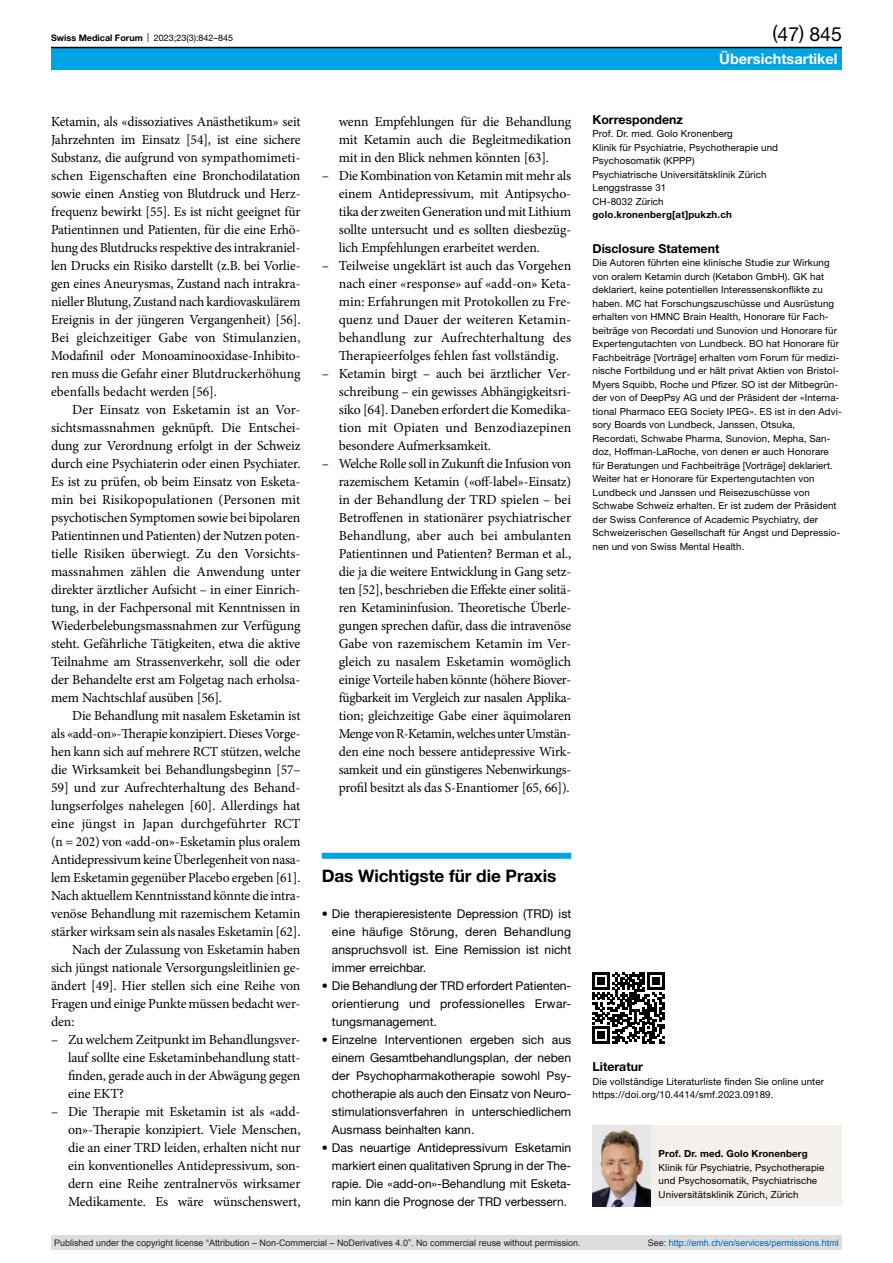
<style>
.page{position:relative;width:893px;height:1263px;background:#fff}
.page>*{position:absolute;margin:0;border:0;box-sizing:border-box;transform-origin:0 0}
.second-pagina{font:19.5px "Helvetica Neue LT Pro";color:#000}
.box-head1-start{font:700 17.25px "Helvetica Neue LT Pro";letter-spacing:-.005em;color:#000}
.t1{font:700 14.55px "Helvetica Neue LT Pro";color:#fff}
.paragraph-indent{font:13.8px/18px "Minion Pro";letter-spacing:-.01em;color:#000;text-align:justify}
.paragraph{font:13.8px/18px "Minion Pro";letter-spacing:.005em;color:#000;text-align:justify}
.competing-interests{font:700 12.3px "Helvetica Neue LT Pro";color:#000}
.correspondence-head{font:700 12.3px "Helvetica Neue LT Pro";color:#000}
.online-ref-head{font:700 12.3px "Helvetica Neue LT Pro";color:#000}
.t2{font:12.15px/18px "Helvetica Neue LT Pro";color:#000;text-align:justify}
.competing-interests-2{font:9.75px/13.5px "Helvetica Neue LT Pro";letter-spacing:.01em;color:#000}
.correspondence{font:9.75px/13.5px "Helvetica Neue LT Pro";letter-spacing:.01em;color:#000}
.affiliations-small{font:9.75px/13.5px "Helvetica Neue LT Pro";letter-spacing:.01em;color:#000}
.online-ref{font:9.75px/13.5px "Helvetica Neue LT Pro";letter-spacing:.01em;color:#000}
.correspondence-e-mai{font:700 9.75px "Helvetica Neue LT Pro";letter-spacing:.02em;color:#000}
.authors-small{font:700 9.75px "Helvetica Neue LT Pro";letter-spacing:.01em;color:#000}
.t3{font:9px "Arial";color:#231f20}
.t4{font:9px "Arial";color:#0066b3}
.t5{font:9px "Helvetica Neue LT Pro";color:#000}
.s1{font-weight:700}
.s2{color:#231f20}
</style>
<div class="page">
<div style="left:322px;top:853px;width:249px;height:6px;background:#00a3e4"></div>
<div style="left:592px;top:1125px;width:250px;height:81px;background:#f4f0ec"></div>
<img style="left:592px;top:1125px;width:58px;height:81px">
<svg style="left:592px;top:972px;width:72px;height:72px"></svg>
<div style="left:51px;top:47px;width:791px;height:23px;background:#00a3e4"></div>
<hr style="left:51px;top:47px;width:791px;height:1px;background:#000">
<div style="left:51px;top:1235px;width:791px;height:15px;background:#dcdddf"></div>
<p class="t5" style="left:51px;top:32px;width:184px"><span class="s1">Swiss Medical Forum</span> | 2023;23(3):842–845</p>
<p class="paragraph" style="left:51px;top:113px;width:251px">Ketamin, als «dissoziatives Anästhetikum» seit Jahrzehnten im Einsatz [54], ist eine sichere Substanz, die aufgrund von sympathomimeti&shy;schen Eigenschaften eine Bronchodilatation sowie einen Anstieg von Blutdruck und Herz&shy;frequenz bewirkt [55]. Es ist nicht geeignet für Patientinnen und Patienten, für die eine Erhö&shy;hung des Blutdrucks respektive des intrakraniel&shy;len Drucks ein Risiko darstellt (z.B. bei Vorlie&shy;gen eines Aneurysmas, Zustand nach intrakra&shy;nieller Blutung, Zustand nach kardiovaskulärem Ereignis in der jüngeren Vergangenheit) [56].<br>Bei gleichzeitiger Gabe von Stimulanzien, Modafinil oder Monoaminooxidase-Inhibito&shy;ren muss die Gefahr einer Blutdruckerhöhung ebenfalls bedacht werden [56].</p>
<p class="paragraph-indent" style="left:51px;top:401px;width:251px;text-indent:21px">Der Einsatz von Esketamin ist an Vor&shy;sichtsmassnahmen geknüpft. Die Entschei&shy;dung zur Verordnung erfolgt in der Schweiz durch eine Psychiaterin oder einen Psychiater.<br>Es ist zu prüfen, ob beim Einsatz von Esketa&shy;min bei Risikopopulationen (Personen mit psychotischen Symptomen sowie bei bipolaren Patientinnen und Patienten) der Nutzen poten&shy;tielle Risiken überwiegt. Zu den Vorsichts&shy;massnahmen zählen die Anwendung unter direkter ärztlicher Aufsicht – in einer Einrich&shy;tung, in der Fachpersonal mit Kenntnissen in Wiederbelebungsmassnahmen zur Verfügung steht. Gefährliche Tätigkeiten, etwa die aktive Teilnahme am Strassenverkehr, soll die oder der Behandelte erst am Folgetag nach erholsa&shy;mem Nachtschlaf ausüben [56].</p>
<p class="paragraph-indent" style="left:51px;top:707px;width:251px;text-indent:21px">Die Behandlung mit nasalem Esketamin ist als «add-on»-Therapie konzipiert. Dieses Vorge&shy;hen kann sich auf mehrere RCT stützen, welche die Wirksamkeit bei Behandlungsbeginn [57– 59] und zur Aufrechterhaltung des Behand&shy;lungserfolges nahelegen [60]. Allerdings hat eine jüngst in Japan durchgeführter RCT (n = 202) von «add-on»-Esketamin plus oralem Antidepressivum keine Überlegenheit von nasa&shy;lem Esketamin gegenüber Placebo ergeben [61].<br>Nach aktuellem Kenntnisstand könnte die intra&shy;venöse Behandlung mit razemischem Ketamin stärker wirksam sein als nasales Esketamin [62].</p>
<p class="paragraph-indent" style="left:51px;top:941px;width:251px;text-indent:21px">Nach der Zulassung von Esketamin haben sich jüngst nationale Versorgungsleitlinien ge&shy;ändert [49]. Hier stellen sich eine Reihe von Fragen und einige Punkte müssen bedacht wer&shy;den:</p>
<p class="paragraph-indent" style="left:68px;top:1031px;width:234px;text-indent:-17px">– Zu welchem Zeitpunkt im Behandlungsver&shy;lauf sollte eine Esketaminbehandlung statt&shy;finden, gerade auch in der Abwägung gegen eine EKT?</p>
<p class="paragraph-indent" style="left:68px;top:1103px;width:234px;text-indent:-17px">– Die Therapie mit Esketamin ist als «add&shy;on»-Therapie konzipiert. Viele Menschen, die an einer TRD leiden, erhalten nicht nur ein konventionelles Antidepressivum, son&shy;dern eine Reihe zentralnervös wirksamer Medikamente. Es wäre wünschenswert,</p>
<p class="second-pagina" style="left:772px;top:22px;width:71px">(47) 845</p>
<p class="paragraph-indent" style="left:339px;top:113px;width:234px">wenn Empfehlungen für die Behandlung mit Ketamin auch die Begleitmedikation mit in den Blick nehmen könnten [63].</p>
<p class="paragraph-indent" style="left:339px;top:167px;width:234px;text-indent:-17px">– Die Kombination von Ketamin mit mehr als einem Antidepressivum, mit Antipsycho&shy;tika der zweiten Generation und mit Lithium sollte untersucht und es sollten diesbezüg&shy;lich Empfehlungen erarbeitet werden.</p>
<p class="paragraph-indent" style="left:339px;top:257px;width:234px;text-indent:-17px">– Teilweise ungeklärt ist auch das Vorgehen nach einer «response» auf «add-on» Keta&shy;min: Erfahrungen mit Protokollen zu Fre&shy;quenz und Dauer der weiteren Ketamin&shy;behandlung zur Aufrechterhaltung des Therapieerfolges fehlen fast vollständig.</p>
<p class="paragraph-indent" style="left:339px;top:365px;width:234px;text-indent:-17px">– Ketamin birgt – auch bei ärztlicher Ver&shy;schreibung – ein gewisses Abhängigkeitsri&shy;siko [64]. Daneben erfordert die Komedika&shy;tion mit Opiaten und Benzodiazepinen besondere Aufmerksamkeit.</p>
<p class="paragraph-indent" style="left:339px;top:455px;width:234px;text-indent:-17px">– Welche Rolle soll in Zukunft die Infusion von razemischem Ketamin («off-label»-Einsatz) in der Behandlung der TRD spielen – bei Betroffenen in stationärer psychiatrischer Behandlung, aber auch bei ambulanten Patientinnen und Patienten? Berman et al., die ja die weitere Entwicklung in Gang setz&shy;ten [52], beschrieben die Effekte einer solitä&shy;ren Ketamininfusion. Theoretische Überle&shy;gungen sprechen dafür, dass die intravenöse Gabe von razemischem Ketamin im Ver&shy;gleich zu nasalem Esketamin womöglich einige Vorteile haben könnte (höhere Biover&shy;fügbarkeit im Vergleich zur nasalen Applika&shy;tion; gleichzeitige Gabe einer äquimolaren Menge von R-Ketamin, welches unter Umstän&shy;den eine noch bessere antidepressive Wirk&shy;samkeit und ein günstigeres Nebenwirkungs&shy;profil besitzt als das S-Enantiomer [65, 66]).</p>
<p class="t1" style="left:719px;top:49px;width:120px">Übersichtsartikel</p>
<p class="correspondence-head" style="left:592px;top:111px;width:92px">Korrespondenz</p>
<p class="correspondence" style="left:592px;top:127px;width:142px">Prof. Dr. med. Golo Kronenberg</p>
<p class="correspondence" style="left:592px;top:140px;width:187px">Klinik für Psychiatrie, Psychotherapie und<br>Psychosomatik (KPPP)</p>
<p class="correspondence" style="left:592px;top:167px;width:176px">Psychiatrische Universitätsklinik Zürich</p>
<p class="correspondence" style="left:592px;top:181px;width:75px">Lenggstrasse 31</p>
<p class="correspondence" style="left:592px;top:194px;width:73px">CH-8032 Zürich</p>
<p class="correspondence-e-mai" style="left:592px;top:209px;width:141px">golo.kronenberg[at]pukzh.ch</p>
<p class="competing-interests" style="left:592px;top:240px;width:128px">Disclosure Statement</p>
<p class="competing-interests-2" style="left:592px;top:256px;width:251px">Die Autoren führten eine klinische Studie zur Wirkung von oralem Ketamin durch (Ketabon GmbH). GK hat deklariert, keine potentiellen Interessenskonflikte zu haben. MC hat Forschungszuschüsse und Ausrüstung erhalten von HMNC Brain Health, Honorare für Fach&shy;beiträge von Recordati und Sunovion und Honorare für Expertengutachten von Lundbeck. BO hat Honorare für Fachbeiträge [Vorträge] erhalten vom Forum für medizi&shy;nische Fortbildung und er hält privat Aktien von Bristol-Myers Squibb, Roche und Pfizer. SO ist der Mitbegrün&shy;der von of DeepPsy AG und der Präsident der «Interna&shy;tional Pharmaco EEG Society IPEG». ES ist in den Advi&shy;sory Boards von Lundbeck, Janssen, Otsuka, Recordati, Schwabe Pharma, Sunovion, Mepha, San&shy;doz, Hoffman-LaRoche, von denen er auch Honorare für Beratungen und Fachbeiträge [Vorträge] deklariert.<br>Weiter hat er Honorare für Expertengutachten von Lundbeck und Janssen und Reisezuschüsse von Schwabe Schweiz erhalten. Er ist zudem der Präsident der Swiss Conference of Academic Psychiatry, der Schweizerischen Gesellschaft für Angst und Depressio&shy;nen und von Swiss Mental Health.</p>
<p class="box-head1-start" style="left:322px;top:865px;width:236px">Das Wichtigste für die Praxis</p>
<p class="t2" style="left:332px;top:904px;width:241px;text-indent:-10px">• Die therapieresistente Depression (TRD) ist eine häufige Störung, deren Behandlung anspruchsvoll ist. Eine Remission ist nicht immer erreichbar.</p>
<p class="t2" style="left:332px;top:976px;width:241px;text-indent:-10px">• Die Behandlung der TRD erfordert Patienten&shy;orientierung und professionelles Erwar&shy;tungsmanagement.</p>
<p class="t2" style="left:332px;top:1030px;width:241px;text-indent:-10px">• Einzelne Interventionen ergeben sich aus einem Gesamtbehandlungsplan, der neben der Psychopharmakotherapie sowohl Psy&shy;chotherapie als auch den Einsatz von Neuro&shy;stimulationsverfahren in unterschiedlichem Ausmass beinhalten kann.</p>
<p class="t2" style="left:332px;top:1138px;width:241px;text-indent:-10px">• Das neuartige Antidepressivum Esketamin markiert einen qualitativen Sprung in der The&shy;rapie. Die «add-on»-Behandlung mit Esketa&shy;min kann die Prognose der TRD verbessern.</p>
<p class="authors-small" style="left:659px;top:1147px;width:151px">Prof. Dr. med. Golo Kronenberg</p>
<p class="online-ref-head" style="left:592px;top:1059px;width:52px">Literatur</p>
<p class="online-ref" style="left:592px;top:1074px;width:233px">Die vollständige Literaturliste finden Sie online unter https://doi.org/10.4414/smf.2023.09189.</p>
<p class="affiliations-small" style="left:659px;top:1160px;width:167px">Klinik für Psychiatrie, Psychotherapie und Psychosomatik, Psychiatrische<br>Universitätsklinik Zürich, Zürich</p>
<p class="t3" style="left:54px;top:1237px;width:528px">Published under the copyright license “Attribution – Non-Commercial – NoDerivatives 4.0”. No commercial reuse without permission.</p>
<p class="t4" style="left:648px;top:1237px;width:193px"><span class="s2">See:</span> http://emh.ch/en/services/permissions.html</p>
</div>
